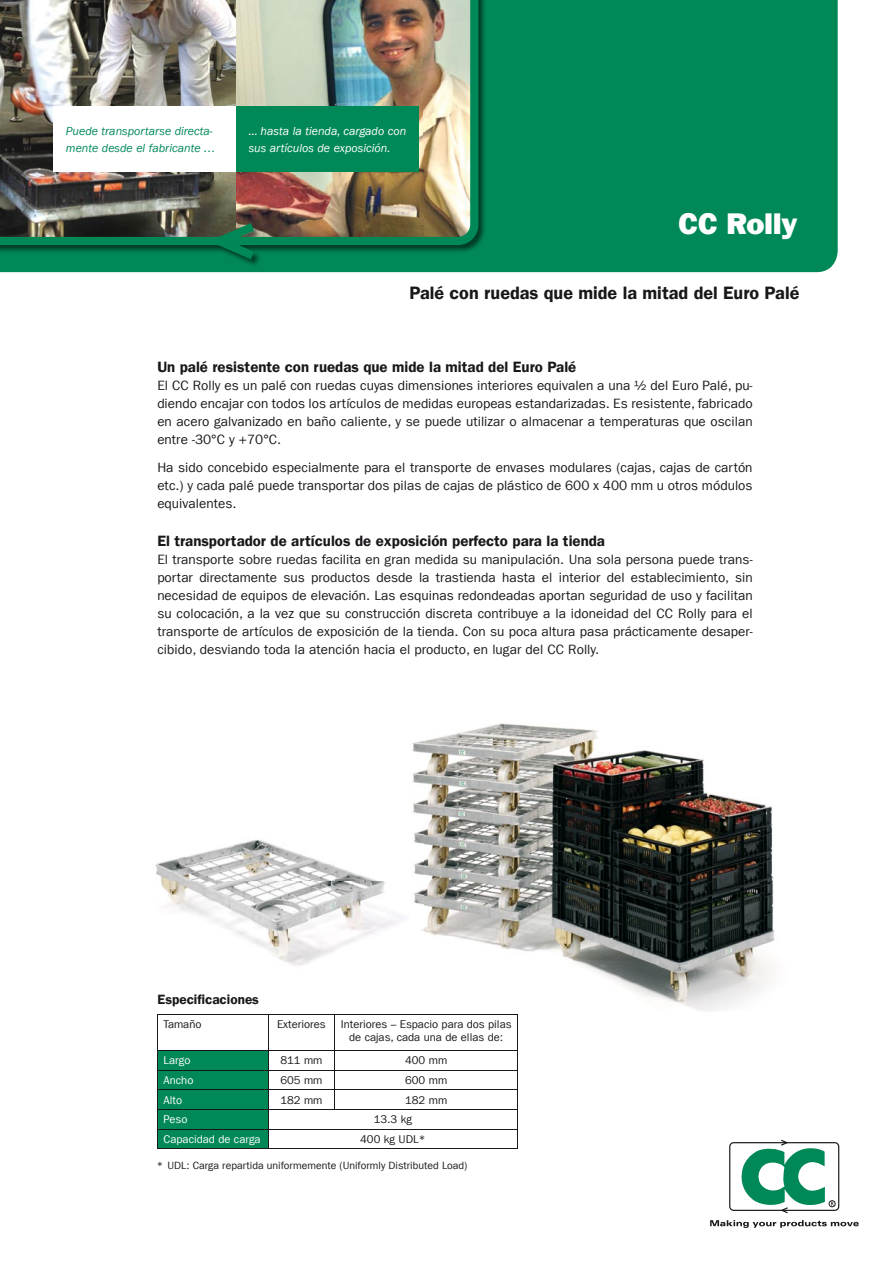
<style>
.page{position:relative;width:893px;height:1263px;background:#fff}
.page>*{position:absolute;margin:0;border:0;box-sizing:border-box;transform-origin:0 0}
.t1{font:800 30px "Franklin Gothic LT Com";letter-spacing:-.01em;color:#fff}
.t2{font:18px "Franklin Gothic LT Com Dm";color:#1a171b}
.t3{font:15px "Franklin Gothic LT Com Dm";color:#1a171b}
.t4{font:13.5px/18px "Franklin Gothic LT Com";color:#1a171b;text-align:justify}
.t5{font:13.5px "Franklin Gothic LT Com Dm";color:#1a171b}
.t6{font:italic 12px/16.5px "Franklin Gothic LT Com";color:#fff}
.t7{font:italic 12px/16.5px "Franklin Gothic LT Com";color:#008957}
.t8{font:11.25px/13.5px "Franklin Gothic LT Com";color:#1a171b;text-align:center}
.t9{font:11.25px "Franklin Gothic LT Com";color:#fff}
.t10{font:10.5px "Franklin Gothic LT Com";color:#1a171b}
</style>
<div class="page">
<div style="left:0;top:0;width:838px;height:272px;background:#008957"></div>
<img style="left:412px;top:723px;width:363px;height:288px">
<img style="left:155px;top:832px;width:268px;height:149px">
<div style="left:729px;top:1142px;width:110px;height:69px;border:1px solid #1a171b;border-radius:4px"></div>
<svg style="left:740px;top:1140px;width:85px;height:74px"></svg>
<svg style="left:710px;top:1220px;width:149px;height:8px"></svg>
<div style="left:829px;top:1200px;width:6px;height:7px;border:1px solid #1a171b;border-radius:50%"></div>
<svg style="left:831px;top:1202px;width:3px;height:4px"></svg>
<img style="left:0;top:0;width:488px;height:268px">
<img style="left:0;top:0;width:478px;height:259px">
<div style="left:53px;top:106px;width:183px;height:66px;background:#fff"></div>
<div style="left:236px;top:106px;width:183px;height:66px;background:#008957"></div>
<hr style="left:157px;top:1014px;width:111px;height:1px;background:#1a171b">
<hr style="left:157px;top:1014px;width:1px;height:36px;background:#1a171b">
<hr style="left:268px;top:1014px;width:67px;height:1px;background:#1a171b">
<hr style="left:268px;top:1014px;width:1px;height:36px;background:#1a171b">
<hr style="left:335px;top:1014px;width:183px;height:1px;background:#1a171b">
<hr style="left:335px;top:1014px;width:1px;height:36px;background:#1a171b">
<hr style="left:517px;top:1014px;width:1px;height:36px;background:#1a171b">
<hr style="left:268px;top:1050px;width:67px;height:1px;background:#1a171b">
<hr style="left:335px;top:1050px;width:183px;height:1px;background:#1a171b">
<hr style="left:268px;top:1070px;width:67px;height:1px;background:#1a171b">
<hr style="left:335px;top:1070px;width:183px;height:1px;background:#1a171b">
<hr style="left:268px;top:1089px;width:67px;height:1px;background:#1a171b">
<hr style="left:335px;top:1089px;width:183px;height:1px;background:#1a171b">
<hr style="left:268px;top:1109px;width:67px;height:1px;background:#1a171b">
<hr style="left:335px;top:1109px;width:183px;height:1px;background:#1a171b">
<hr style="left:268px;top:1129px;width:67px;height:1px;background:#1a171b">
<svg style="left:157px;top:1050px;width:112px;height:99px;background:#028052"></svg>
<hr style="left:335px;top:1129px;width:183px;height:1px;background:#1a171b">
<svg style="left:517px;top:1051px;width:1px;height:98px"></svg>
<hr style="left:268px;top:1149px;width:67px;height:1px;background:#1a171b">
<hr style="left:335px;top:1149px;width:183px;height:1px;background:#1a171b">
<hr style="left:157px;top:1149px;width:111px;height:1px;background:#1a171b">
<p class="t7" style="left:66px;top:123px;width:151px">Puede transportarse directa&shy;mente desde el fabricante …</p>
<p class="t6" style="left:249px;top:123px;width:159px">... hasta la tienda, cargado con sus artículos de exposición.</p>
<h1 class="t1" style="left:679px;top:206px;width:121px">CC Rolly</h1>
<h2 class="t2" style="left:409px;top:283px;width:392px">Palé con ruedas que mide la mitad del Euro Palé</h2>
<p class="t3" style="left:157px;top:358px;width:421px">Un palé resistente con ruedas que mide la mitad del Euro Palé</p>
<p class="t4" style="left:157px;top:376px;width:597px">El CC Rolly es un palé con ruedas cuyas dimensiones interiores equivalen a una ½ del Euro Palé, pu&shy;diendo encajar con todos los artículos de medidas europeas estandarizadas. Es resistente, fabricado en acero galvanizado en baño caliente, y se puede utilizar o almacenar a temperaturas que oscilan entre -30°C y +70°C.</p>
<p class="t4" style="left:157px;top:459px;width:597px">Ha sido concebido especialmente para el transporte de envases modulares (cajas, cajas de cartón etc.) y cada palé puede transportar dos pilas de cajas de plástico de 600 x 400 mm u otros módulos equivalentes.</p>
<p class="t3" style="left:157px;top:531px;width:449px">El transportador de artículos de exposición perfecto para la tienda</p>
<p class="t4" style="left:157px;top:550px;width:597px">El transporte sobre ruedas facilita en gran medida su manipulación. Una sola persona puede trans&shy;portar directamente sus productos desde la trastienda hasta el interior del establecimiento, sin necesidad de equipos de elevación. Las esquinas redondeadas aportan seguridad de uso y facilitan su colocación, a la vez que su construcción discreta contribuye a la idoneidad del CC Rolly para el transporte de artículos de exposición de la tienda. Con su poca altura pasa prácticamente desaper&shy;cibido, desviando toda la atención hacia el producto, en lugar del CC Rolly.</p>
<p class="t5" style="left:158px;top:991px;width:103px">Especificaciones</p>
<p class="t8" style="left:164px;top:1017px;width:40px">Tamaño</p>
<p class="t8" style="left:277px;top:1017px;width:50px">Exteriores</p>
<p class="t8" style="left:341px;top:1017px;width:172px">Interiores – Espacio para dos pilas de cajas, cada una de ellas de:</p>
<p class="t9" style="left:164px;top:1054px;width:28px">Largo</p>
<p class="t8" style="left:280px;top:1053px;width:44px">811 mm</p>
<p class="t8" style="left:405px;top:1053px;width:44px">400 mm</p>
<p class="t9" style="left:164px;top:1073px;width:31px">Ancho</p>
<p class="t8" style="left:280px;top:1073px;width:44px">605 mm</p>
<p class="t8" style="left:405px;top:1073px;width:44px">600 mm</p>
<p class="t9" style="left:164px;top:1093px;width:20px">Alto</p>
<p class="t8" style="left:280px;top:1093px;width:44px">182 mm</p>
<p class="t8" style="left:405px;top:1093px;width:44px">182 mm</p>
<p class="t9" style="left:164px;top:1113px;width:26px">Peso</p>
<p class="t8" style="left:374px;top:1113px;width:40px">13.3 kg</p>
<p class="t9" style="left:164px;top:1133px;width:99px">Capacidad de carga</p>
<p class="t8" style="left:360px;top:1132px;width:67px">400 kg UDL*</p>
<p class="t10" style="left:157px;top:1160px;width:312px">* UDL: Carga repartida uniformemente (Uniformly Distributed Load)</p>
</div>
